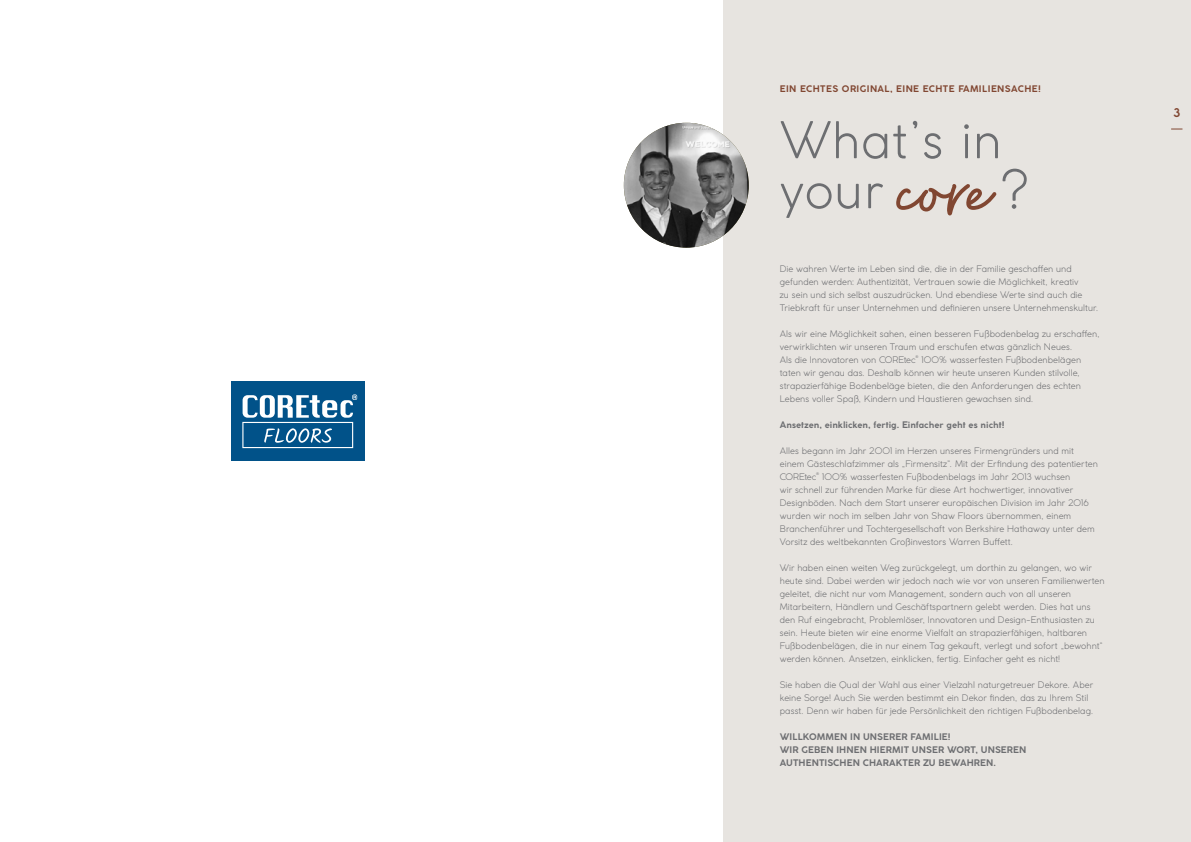
<style>
.page{position:relative;width:1191px;height:842px;background:#fff}
.page>*{position:absolute;margin:0;border:0;box-sizing:border-box;transform-origin:0 0}
.t1{font:90px "Ball Pen Regular";color:#814732}
.t2{font:300 50px/50px "Coco Gothic";letter-spacing:.02em;color:#6d6e71}
.t3{font:700 12px "Coco Gothic";color:#814732}
.t4{font:300 9px/13px "Coco Gothic";letter-spacing:.01em;color:#6d6e71}
.t5{font:700 9px/13px "Coco Gothic";letter-spacing:.015em;color:#6d6e71}
.t6{font:700 9px "Coco Gothic";letter-spacing:-.005em;color:#6d6e71}
.t7{font:700 9px "Coco Gothic";letter-spacing:.05em;color:#814732}
.t8{font:300 3.5px "Coco Gothic";color:#6d6e71}
</style>
<div class="page">
<div style="left:723px;top:0;width:468px;height:842px;background:#e7e4e0"></div>
<img style="left:624px;top:123px;width:124px;height:125px;border-radius:62px">
<div style="left:231px;top:381px;width:133px;height:80px;background:#015289"></div>
<svg style="left:242px;top:394px;width:115px;height:54px"></svg>
<p class="t7" style="left:780px;top:82px;width:262px">EIN ECHTES ORIGINAL, EINE ECHTE FAMILIENSACHE!</p>
<h2 class="t2" style="left:780px;top:114px;width:223px">What’s in your</h2>
<h2 class="t2" style="left:1000px;top:164px;width:30px">?</h2>
<h1 class="t1" style="left:900px;top:125px;width:95px">core</h1>
<p class="t4" style="left:780px;top:262px;width:320px">Die wahren Werte im Leben sind die, die in der Familie geschaffen und gefunden werden: Authentizität, Vertrauen sowie die Möglichkeit, kreativ<br>zu sein und sich selbst auszudrücken. Und ebendiese Werte sind auch die Triebkraft für unser Unternehmen und definieren unsere Unternehmenskultur.</p>
<p class="t4" style="left:780px;top:327px;width:321px">Als wir eine Möglichkeit sahen, einen besseren Fußbodenbelag zu erschaffen, verwirklichten wir unseren Traum und erschufen etwas gänzlich Neues.<br>Als die Innovatoren von COREtec</p>
<p class="t8" style="left:915px;top:354px;width:5px">®</p>
<p class="t4" style="left:780px;top:353px;width:303px;text-indent:141px">100% wasserfesten Fußbodenbelägen taten wir genau das. Deshalb können wir heute unseren Kunden stilvolle, strapazierfähige Bodenbeläge bieten, die den Anforderungen des echten Lebens voller Spaß, Kindern und Haustieren gewachsen sind.</p>
<p class="t6" style="left:780px;top:418px;width:226px">Ansetzen, einklicken, fertig. Einfacher geht es nicht!</p>
<p class="t4" style="left:780px;top:444px;width:319px">Alles begann im Jahr 2001 im Herzen unseres Firmengründers und mit einem Gästeschlafzimmer als „Firmensitz“. Mit der Erfindung des patentierten<br>COREtec</p>
<p class="t8" style="left:816px;top:471px;width:5px">®</p>
<p class="t4" style="left:780px;top:470px;width:316px;text-indent:42px">100% wasserfesten Fußbodenbelags im Jahr 2013 wuchsen<br>wir schnell zur führenden Marke für diese Art hochwertiger, innovativer Designböden. Nach dem Start unserer europäischen Division im Jahr 2016 wurden wir noch im selben Jahr von Shaw Floors übernommen, einem Branchenführer und Tochtergesellschaft von Berkshire Hathaway unter dem Vorsitz des weltbekannten Großinvestors Warren Buffett.</p>
<p class="t4" style="left:780px;top:561px;width:326px">Wir haben einen weiten Weg zurückgelegt, um dorthin zu gelangen, wo wir heute sind. Dabei werden wir jedoch nach wie vor von unseren Familienwerten geleitet, die nicht nur vom Management, sondern auch von all unseren Mitarbeitern, Händlern und Geschäftspartnern gelebt werden. Dies hat uns den Ruf eingebracht, Problemlöser, Innovatoren und Design-Enthusiasten zu sein. Heute bieten wir eine enorme Vielfalt an strapazierfähigen, haltbaren Fußbodenbelägen, die in nur einem Tag gekauft, verlegt und sofort „bewohnt“ werden können. Ansetzen, einklicken, fertig. Einfacher geht es nicht!</p>
<p class="t4" style="left:780px;top:678px;width:315px">Sie haben die Qual der Wahl aus einer Vielzahl naturgetreuer Dekore. Aber keine Sorge! Auch Sie werden bestimmt ein Dekor finden, das zu Ihrem Stil passt. Denn wir haben für jede Persönlichkeit den richtigen Fußbodenbelag.</p>
<p class="t5" style="left:780px;top:730px;width:248px">WILLKOMMEN IN UNSERER FAMILIE!<br>WIR GEBEN IHNEN HIERMIT UNSER WORT, UNSEREN<br>AUTHENTISCHEN CHARAKTER ZU BEWAHREN.</p>
<h3 class="t3" style="left:1173px;top:104px;width:8px">3</h3>
</div>
